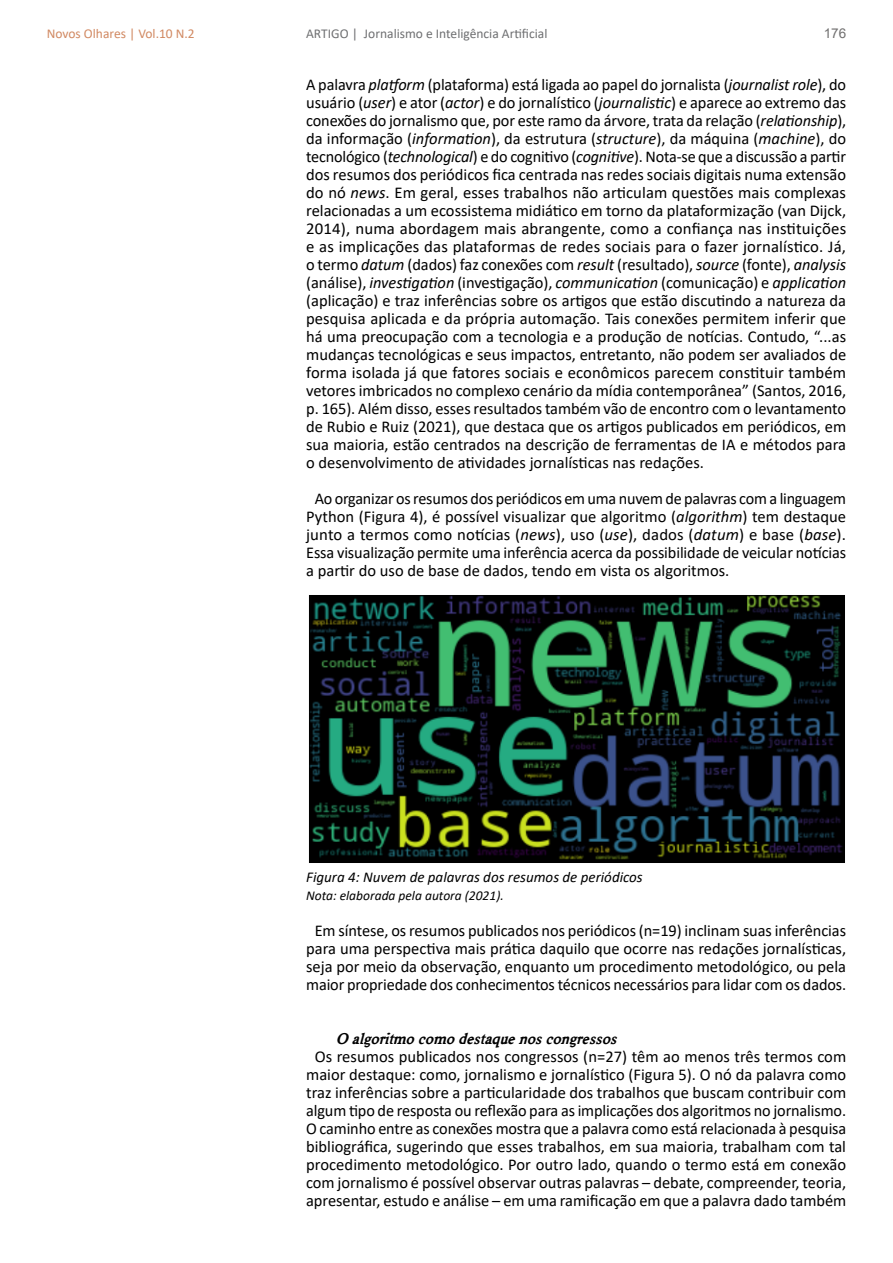
<style>
.page{position:relative;width:893px;height:1263px;background:#fff}
.page>*{position:absolute;margin:0;border:0;box-sizing:border-box;transform-origin:0 0}
.t1{font:16.5px/18px "Calibri";color:#000;text-align:justify}
.t2{font:italic 700 16.5px "Hard Times";color:#000}
.t3{font:italic 15px "Calibri";color:#000}
.t4{font:13.5px "Calibri";color:#6e6f71}
.t5{font:italic 13.5px "Calibri";color:#000}
.t6{font:13.5px "Calibri";color:#d18962}
.t7{font:13.5px "Arial";color:#706f6f}
.s1{font-style:italic}
</style>
<div class="page">
<img style="left:309px;top:595px;width:536px;height:268px">
<p class="t6" style="left:47px;top:24px;width:150px">Novos Olhares | Vol.10 N.2</p>
<p class="t4" style="left:306px;top:24px;width:243px">ARTIGO | Jornalismo e Inteligência Artificial</p>
<p class="t7" style="left:824px;top:24px;width:24px">176</p>
<p class="t1" style="left:306px;top:75px;width:542px">A palavra <span class="s1">platform</span> (plataforma) está ligada ao papel do jornalista (<span class="s1">journalist role</span>), do usuário (<span class="s1">user</span>) e ator (<span class="s1">actor</span>) e do jornalístico (<span class="s1">journalistic</span>) e aparece ao extremo das conexões do jornalismo que, por este ramo da árvore, trata da relação (<span class="s1">relationship</span>), da informação (<span class="s1">information</span>), da estrutura (<span class="s1">structure</span>), da máquina (<span class="s1">machine</span>), do tecnológico (<span class="s1">technological</span>) e do cognitivo (<span class="s1">cognitive</span>). Nota-se que a discussão a partir dos resumos dos periódicos fica centrada nas redes sociais digitais numa extensão do nó <span class="s1">news</span>. Em geral, esses trabalhos não articulam questões mais complexas relacionadas a um ecossistema midiático em torno da plataformização (van Dijck, 2014), numa abordagem mais abrangente, como a confiança nas instituições e as implicações das plataformas de redes sociais para o fazer jornalístico. Já, o termo <span class="s1">datum</span> (dados) faz conexões com <span class="s1">result</span> (resultado), <span class="s1">source</span> (fonte), <span class="s1">analysis </span>(análise), <span class="s1">investigation</span> (investigação), <span class="s1">communication</span> (comunicação) e <span class="s1">application </span>(aplicação) e traz inferências sobre os artigos que estão discutindo a natureza da pesquisa aplicada e da própria automação. Tais conexões permitem inferir que há uma preocupação com a tecnologia e a produção de notícias. Contudo, “...as mudanças tecnológicas e seus impactos, entretanto, não podem ser avaliados de forma isolada já que fatores sociais e econômicos parecem constituir também vetores imbricados no complexo cenário da mídia contemporânea” (Santos, 2016, p. 165). Além disso, esses resultados também vão de encontro com o levantamento de Rubio e Ruiz (2021), que destaca que os artigos publicados em periódicos, em sua maioria, estão centrados na descrição de ferramentas de IA e métodos para o desenvolvimento de atividades jornalísticas nas redações.</p>
<p class="t1" style="left:306px;top:489px;width:542px;text-indent:9px">Ao organizar os resumos dos periódicos em uma nuvem de palavras com a linguagem Python (Figura 4), é possível visualizar que algoritmo (<span class="s1">algorithm</span>) tem destaque junto a termos como notícias (<span class="s1">news</span>), uso (<span class="s1">use</span>), dados (<span class="s1">datum</span>) e base (<span class="s1">base</span>).<br>Essa visualização permite uma inferência acerca da possibilidade de veicular notícias a partir do uso de base de dados, tendo em vista os algoritmos.</p>
<p class="t3" style="left:306px;top:867px;width:338px">Figura 4: Nuvem de palavras dos resumos de periódicos</p>
<p class="t5" style="left:306px;top:886px;width:199px">Nota: elaborada pela autora (2021).</p>
<p class="t1" style="left:306px;top:921px;width:542px;text-align:center">Em síntese, os resumos publicados nos periódicos (n=19) inclinam suas inferências para uma perspectiva mais prática daquilo que ocorre nas redações jornalísticas, seja por meio da observação, enquanto um procedimento metodológico, ou pela maior propriedade dos conhecimentos técnicos necessários para lidar com os dados.</p>
<p class="t2" style="left:336px;top:1028px;width:287px">O algoritmocomodestaquenoscongressos</p>
<p class="t1" style="left:306px;top:1047px;width:542px;text-align:center">Os resumos publicados nos congressos (n=27) têm ao menos três termos com maior destaque: como, jornalismo e jornalístico (Figura 5). O nó da palavra como traz inferências sobre a particularidade dos trabalhos que buscam contribuir com algum tipo de resposta ou reflexão para as implicações dos algoritmos no jornalismo.<br>O caminho entre as conexões mostra que a palavra como está relacionada à pesquisa bibliográfica, sugerindo que esses trabalhos, em sua maioria, trabalham com tal procedimento metodológico. Por outro lado, quando o termo está em conexão com jornalismo é possível observar outras palavras – debate, compreender, teoria, apresentar, estudo e análise – em uma ramificação em que a palavra dado também</p>
</div>
